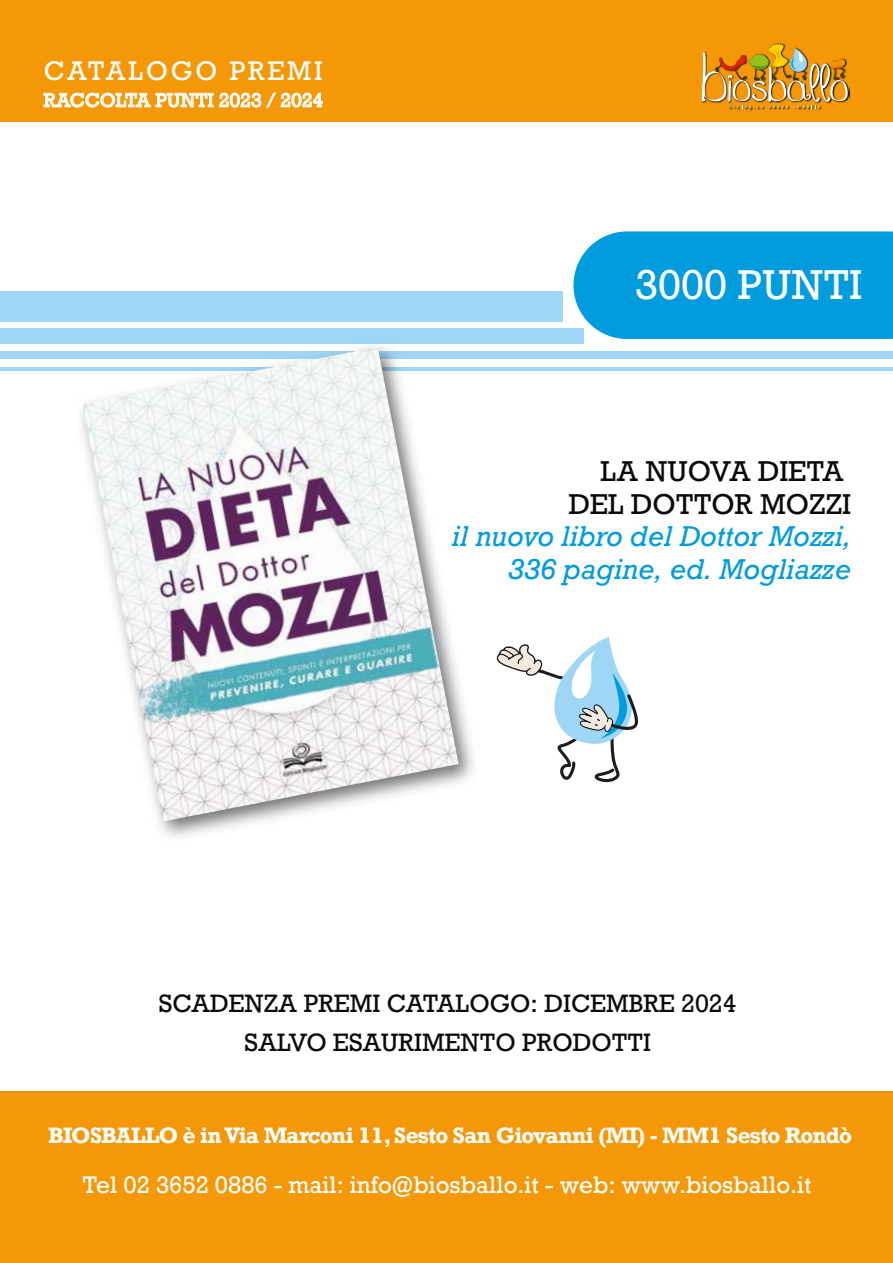
<style>
.page{position:relative;width:893px;height:1263px;background:#fff}
.page>*{position:absolute;margin:0;border:0;box-sizing:border-box;transform-origin:0 0}
.t1{font:39.15px "Rockwell";color:#fff}
.t2{font:italic 27px/32.4px "Rockwell";color:#009cde;text-align:right}
.t3{font:27px/32.4px "Rockwell";color:#090a0a;text-align:right}
.t4{font:25.35px "Rockwell";letter-spacing:.11em;color:#fff}
.t5{font:23.7px/39px "Rockwell";color:#090a0a;text-align:center}
.t6{font:22.5px "Rockwell";color:#fff}
.t7{font:700 21px "Rockwell";letter-spacing:-.03em;color:#fff}
.t8{font:18.3px "Rockwell";color:#fff}
</style>
<div class="page">
<div style="left:0;top:1092px;width:893px;height:171px;background:#f49807"></div>
<div style="left:0;top:0;width:893px;height:121px;background:#f49807"></div>
<svg style="left:43px;top:92px;width:281px;height:16px"></svg>
<div style="left:0;top:292px;width:562px;height:30px;background:#9fd6f6"></div>
<div style="left:0;top:329px;width:583px;height:15px;background:#9fd6f6"></div>
<div style="left:0;top:351px;width:893px;height:8px;background:#9fd6f6"></div>
<hr style="left:0;top:367px;width:893px;height:4px;background:#9fd6f6">
<div style="left:573px;top:231px;width:320px;height:108px;background:#009cde"></div>
<img style="left:81px;top:346px;width:393px;height:491px">
<img style="left:82px;top:347px;width:377px;height:474px">
<svg style="left:496px;top:637px;width:142px;height:146px"></svg>
<img style="left:729px;top:86px;width:120px;height:25px">
<img style="left:701px;top:43px;width:147px;height:66px">
<p class="t4" style="left:44px;top:55px;width:280px">CATALOGO PREMI</p>
<p class="t8" style="left:44px;top:89px;width:281px">RACCOLTA PUNTI 2023 / 2024</p>
<h1 class="t1" style="left:635px;top:260px;width:229px">3000 PUNTI</h1>
<p class="t3" style="left:569px;top:456px;width:284px">LA NUOVA DIETA<br>DEL DOTTOR MOZZI</p>
<p class="t2" style="left:452px;top:521px;width:401px">il nuovo libro del Dottor Mozzi,<br>336 pagine, ed. Mogliazze</p>
<p class="t5" style="left:159px;top:984px;width:579px">SCADENZA PREMI CATALOGO: DICEMBRE 2024<br>SALVO ESAURIMENTO PRODOTTI</p>
<p class="t7" style="left:48px;top:1121px;width:805px">BIOSBALLO è in Via Marconi 11, Sesto San Giovanni (MI) - MM1 Sesto Rondò</p>
<p class="t6" style="left:83px;top:1171px;width:730px">Tel 02 3652 0886 - mail: info@biosballo.it - web: www.biosballo.it</p>
</div>
